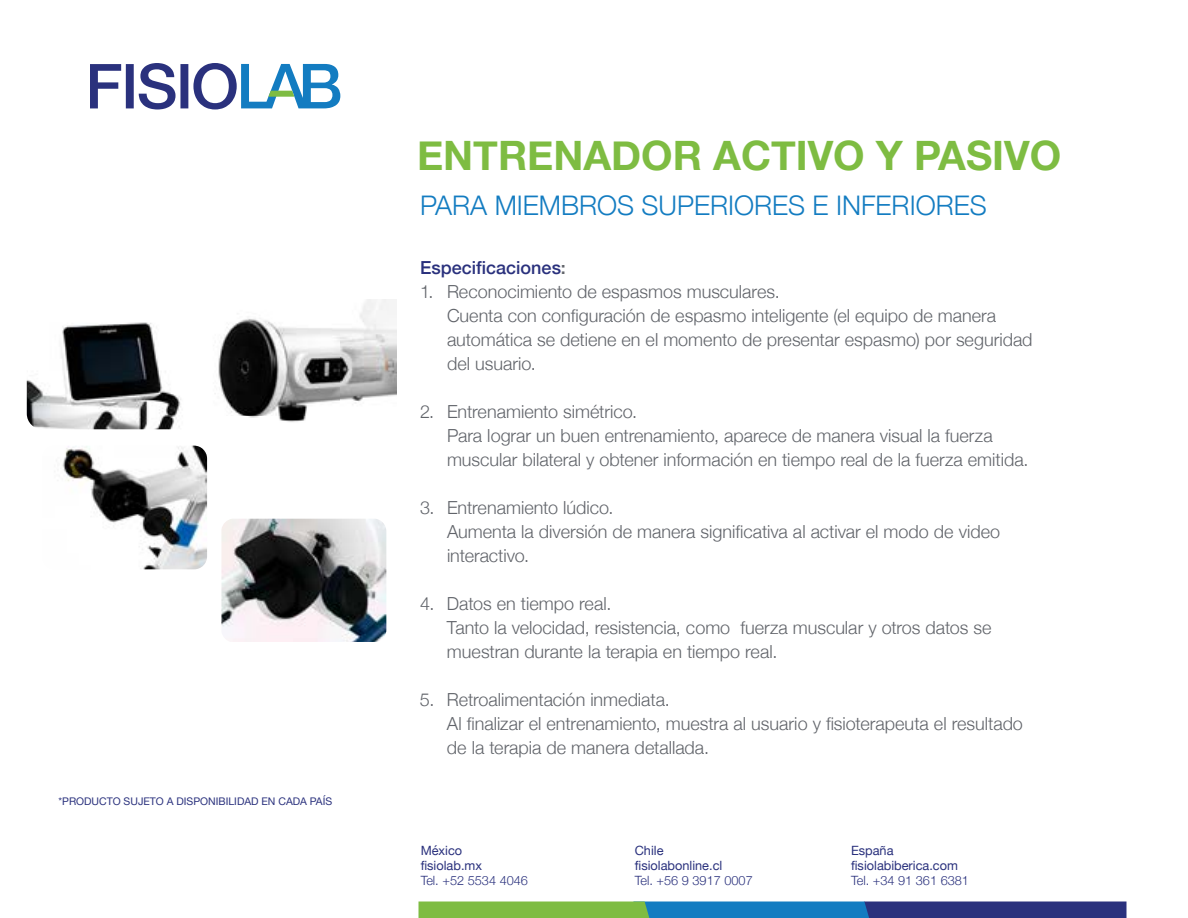
<style>
.page{position:relative;width:1188px;height:918px;background:#fff}
.page>*{position:absolute;margin:0;border:0;box-sizing:border-box;transform-origin:0 0}
.t1{font:700 40.5px "Helvetica Neue";color:#7ebc42}
.t2{font:300 27px "Helvetica Neue";color:#137cc1}
.t3{font:300 18px/24px "Helvetica Neue";color:#61646a}
.t4{font:500 18px "Helvetica Neue";color:#2a317d}
.t5{font:12.75px/15px "Helvetica Neue";color:#2a317d}
.t6{font:300 12.75px "Helvetica Neue";color:#2a317d}
.t7{font:10.5px "Helvetica Neue";color:#2a317d}
.s1{color:#61646a}
</style>
<div class="page">
<svg style="left:418px;top:902px;width:709px;height:16px;background:#3e757f"></svg>
<svg style="left:90px;top:64px;width:31px;height:44px"></svg>
<div style="left:126px;top:64px;width:8px;height:44px;background:#2a317d"></div>
<svg style="left:139px;top:63px;width:37px;height:47px"></svg>
<div style="left:180px;top:64px;width:8px;height:44px;background:#2a317d"></div>
<svg style="left:193px;top:63px;width:147px;height:46px"></svg>
<img style="left:27px;top:322px;width:154px;height:107px">
<img style="left:215px;top:299px;width:181px;height:123px">
<img style="left:62px;top:446px;width:145px;height:123px">
<img style="left:221px;top:519px;width:165px;height:123px">
<p class="t7" style="left:58px;top:794px;width:275px">*PRODUCTO SUJETO A DISPONIBILIDAD EN CADA PAÍS</p>
<h1 class="t1" style="left:417px;top:123px;width:646px">ENTRENADOR ACTIVO Y PASIVO</h1>
<h2 class="t2" style="left:420px;top:183px;width:568px">PARA MIEMBROS SUPERIORES E INFERIORES</h2>
<p class="t4" style="left:420px;top:253px;width:147px">Especificaciones<span class="s1">:</span></p>
<p class="t3" style="left:447px;top:278px;width:587px;text-indent:-27px">1. Reconocimiento de espasmos musculares.<br>Cuenta con configuración de espasmo inteligente (el equipo de manera automática se detiene en el momento de presentar espasmo) por seguridad del usuario.</p>
<p class="t3" style="left:447px;top:398px;width:583px;text-indent:-27px">2. Entrenamiento simétrico.<br>Para lograr un buen entrenamiento, aparece de manera visual la fuerza muscular bilateral y obtener información en tiempo real de la fuerza emitida.</p>
<p class="t3" style="left:447px;top:494px;width:555px;text-indent:-27px">3. Entrenamiento lúdico.<br>Aumenta la diversión de manera significativa al activar el modo de video interactivo.</p>
<p class="t3" style="left:447px;top:590px;width:546px;text-indent:-27px">4. Datos en tiempo real.<br>Tanto la velocidad, resistencia, como fuerza muscular y otros datos se muestran durante la terapia en tiempo real.</p>
<p class="t3" style="left:447px;top:686px;width:578px;text-indent:-27px">5. Retroalimentación inmediata.<br>Al finalizar el entrenamiento, muestra al usuario y fisioterapeuta el resultado de la terapia de manera detallada.</p>
<p class="t5" style="left:421px;top:844px;width:63px">México fisiolab.mx</p>
<p class="t6" style="left:421px;top:870px;width:109px">Tel. +52 5534 4046</p>
<p class="t5" style="left:635px;top:844px;width:89px">Chile fisiolabonline.cl</p>
<p class="t6" style="left:635px;top:870px;width:120px">Tel. +56 9 3917 0007</p>
<p class="t5" style="left:851px;top:844px;width:108px">España fisiolabiberica.com</p>
<p class="t6" style="left:851px;top:870px;width:120px">Tel. +34 91 361 6381</p>
</div>
